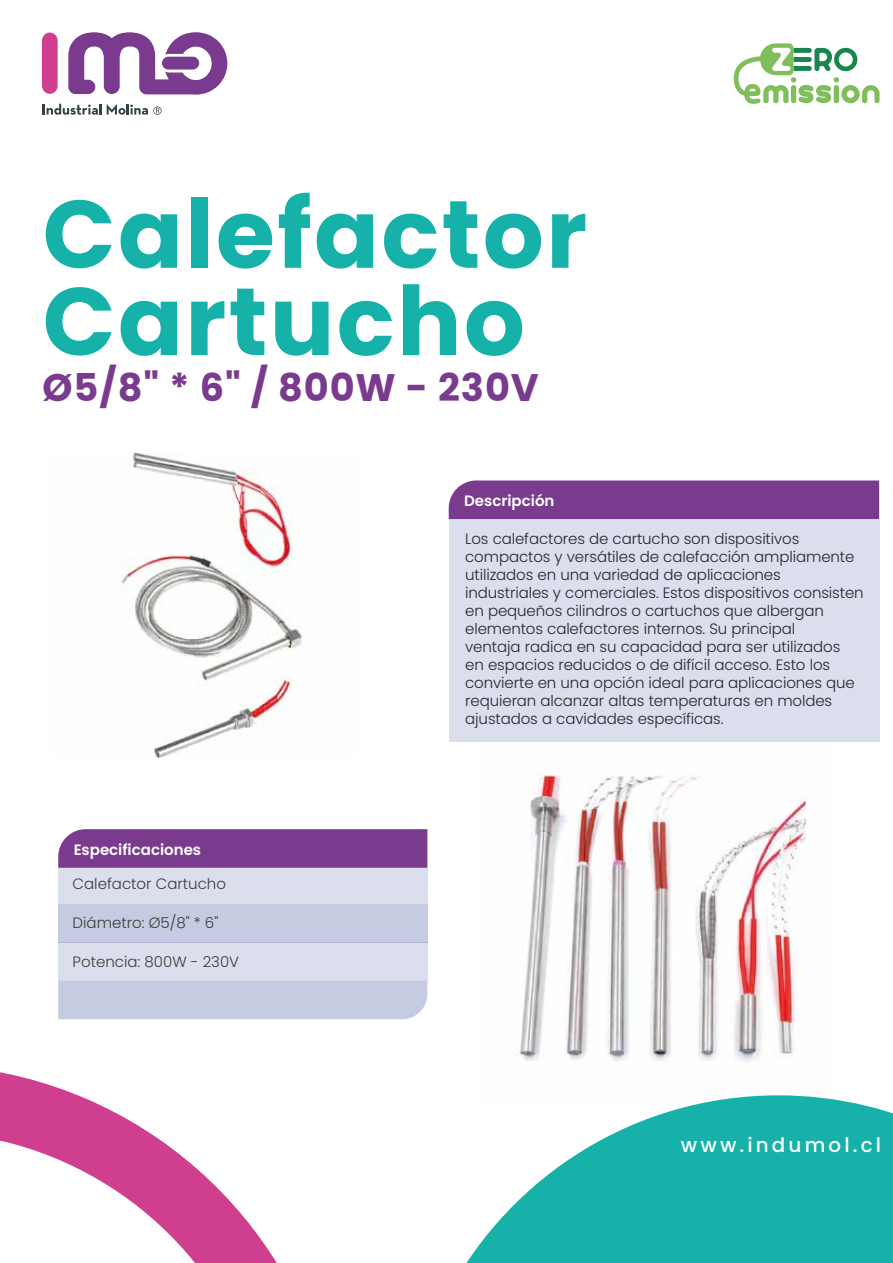
<style>
.page{position:relative;width:893px;height:1263px;background:#fff}
.page>*{position:absolute;margin:0;border:0;box-sizing:border-box;transform-origin:0 0}
.t1{font:700 95.85px/87.3px "Poppins";letter-spacing:.025em;color:#16b2a9}
.t2{font:700 38.4px "Poppins";letter-spacing:.025em;color:#7a3b8f}
.t3{font:500 19.95px "Poppins";letter-spacing:.155em;color:#fff}
.t4{font:300 15px/18px "Poppins";letter-spacing:-.01em;color:#1e1e1c}
.t5{font:300 15px "Poppins";color:#3d3d3b}
.t6{font:600 15px "Poppins";color:#fff}
</style>
<div class="page">
<img style="left:516px;top:763px;width:291px;height:299px">
<svg style="left:0;top:1072px;width:277px;height:191px"></svg>
<svg style="left:42px;top:32px;width:16px;height:62px"></svg>
<svg style="left:68px;top:32px;width:159px;height:63px"></svg>
<svg style="left:43px;top:104px;width:58px;height:11px"></svg>
<svg style="left:107px;top:104px;width:55px;height:11px"></svg>
<svg style="left:466px;top:1095px;width:427px;height:168px;fill:#16b2a9"></svg>
<img style="left:120px;top:452px;width:182px;height:306px">
<div style="left:58px;top:829px;width:369px;height:39px;background:#7a3b8f"></div>
<div style="left:58px;top:868px;width:369px;height:36px;background:#dbdfed"></div>
<div style="left:58px;top:904px;width:369px;height:38px;background:#c5cce2"></div>
<div style="left:58px;top:942px;width:369px;height:39px;background:#dbdfed"></div>
<div style="left:58px;top:981px;width:369px;height:38px;background:#c5cce2"></div>
<div style="left:449px;top:480px;width:430px;height:39px;background:#7a3b8f"></div>
<svg style="left:734px;top:43px;width:145px;height:61px"></svg>
<div style="left:449px;top:519px;width:430px;height:223px;background:#dbdfed"></div>
<h1 class="t1" style="left:43px;top:191px;width:546px">Calefactor<br>Cartucho</h1>
<h2 class="t2" style="left:43px;top:365px;width:498px">Ø5/8" * 6" / 800W - 230V</h2>
<p class="t6" style="left:464px;top:492px;width:92px">Descripción</p>
<p class="t6" style="left:74px;top:841px;width:129px">Especificaciones</p>
<p class="t5" style="left:73px;top:875px;width:155px">Calefactor Cartucho</p>
<p class="t5" style="left:73px;top:914px;width:147px">Diámetro: Ø5/8" * 6"</p>
<p class="t5" style="left:73px;top:953px;width:168px">Potencia: 800W - 230V</p>
<p class="t4" style="left:465px;top:530px;width:400px">Los calefactores de cartucho son dispositivos compactos y versátiles de calefacción ampliamente utilizados en una variedad de aplicaciones industriales y comerciales. Estos dispositivos consisten en pequeños cilindros o cartuchos que albergan elementos calefactores internos. Su principal<br>ventaja radica en su capacidad para ser utilizados<br>en espacios reducidos o de difícil acceso. Esto los convierte en una opción ideal para aplicaciones que requieran alcanzar altas temperaturas en moldes ajustados a cavidades específicas.</p>
<h3 class="t3" style="left:681px;top:1134px;width:202px">www.indumol.cl</h3>
</div>
